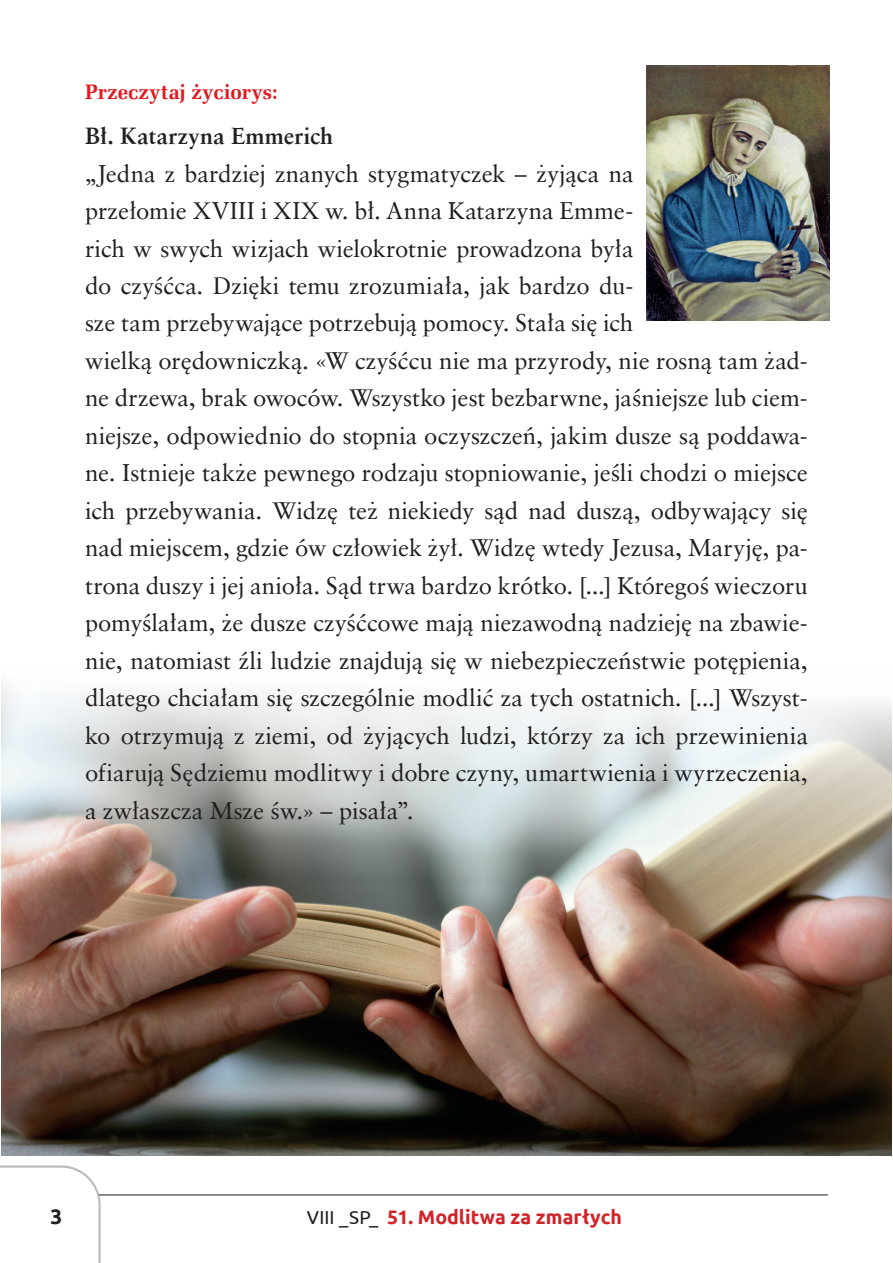
<style>
.page{position:relative;width:893px;height:1263px;background:#fff}
.page>*{position:absolute;margin:0;border:0;box-sizing:border-box;transform-origin:0 0}
.t1{font:24px/37.5px "Class Garmnd EU Normal";color:#231f20}
.t2{font:700 23.25px "Class Garmnd EU";letter-spacing:.01em;color:#231f20}
.t3{font:700 21px "Zapf Ellipt EU";color:#e21a21}
.t4{font:700 21px "Ubuntu";color:#231f20}
.t5{font:700 19.5px "Ubuntu";color:#d1232a}
.s1{font-weight:400;font-size:18.75px;color:#231f20}
</style>
<div class="page">
<svg style="left:0;top:1165px;width:101px;height:98px"></svg>
<hr style="left:99px;top:1195px;width:729px;height:1px;background:#231f20">
<img style="left:1px;top:682px;width:891px;height:473px">
<img style="left:646px;top:66px;width:183px;height:254px">
<p class="t3" style="left:85px;top:79px;width:194px">Przeczytaj życiorys:</p>
<p class="t2" style="left:85px;top:122px;width:250px">Bł. Katarzyna Emmerich</p>
<p class="t1" style="left:85px;top:155px;width:724px">„Jedna z bardziej znanych stygmatyczek – żyjąca na<br>przełomie XVIII i XIX w. bł. Anna Katarzyna Emme-<br>rich w swych wizjach wielokrotnie prowadzona była<br>do czyśćca. Dzięki temu zrozumiała, jak bardzo du-<br>sze tam przebywające potrzebują pomocy. Stała się ich<br>wielką orędowniczką. «W czyśćcu nie ma przyrody, nie rosną tam żad&shy;ne drzewa, brak owoców. Wszystko jest bezbarwne, jaśniejsze lub ciem&shy;niejsze, odpowiednio do stopnia oczyszczeń, jakim dusze są poddawa&shy;ne. Istnieje także pewnego rodzaju stopniowanie, jeśli chodzi o miejsce ich przebywania. Widzę też niekiedy sąd nad duszą, odbywający się nad miejscem, gdzie ów człowiek żył. Widzę wtedy Jezusa, Maryję, pa&shy;trona duszy i jej anioła. Sąd trwa bardzo krótko. [...] Któregoś wieczoru pomyślałam, że dusze czyśćcowe mają niezawodną nadzieję na zbawie&shy;nie, natomiast źli ludzie znajdują się w niebezpieczeństwie potępienia, dlatego chciałam się szczególnie modlić za tych ostatnich. [...] Wszyst&shy;ko otrzymują z ziemi, od żyjących ludzi, którzy za ich przewinienia ofiarują Sędziemu modlitwy i dobre czyny, umartwienia i wyrzeczenia, a zwłaszcza Msze św.» – pisała”.</p>
<p class="t4" style="left:50px;top:1204px;width:13px">3</p>
<p class="t5" style="left:307px;top:1205px;width:317px"><span class="s1">VIII _SP_</span> 51. Modlitwa za zmarłych</p>
</div>
